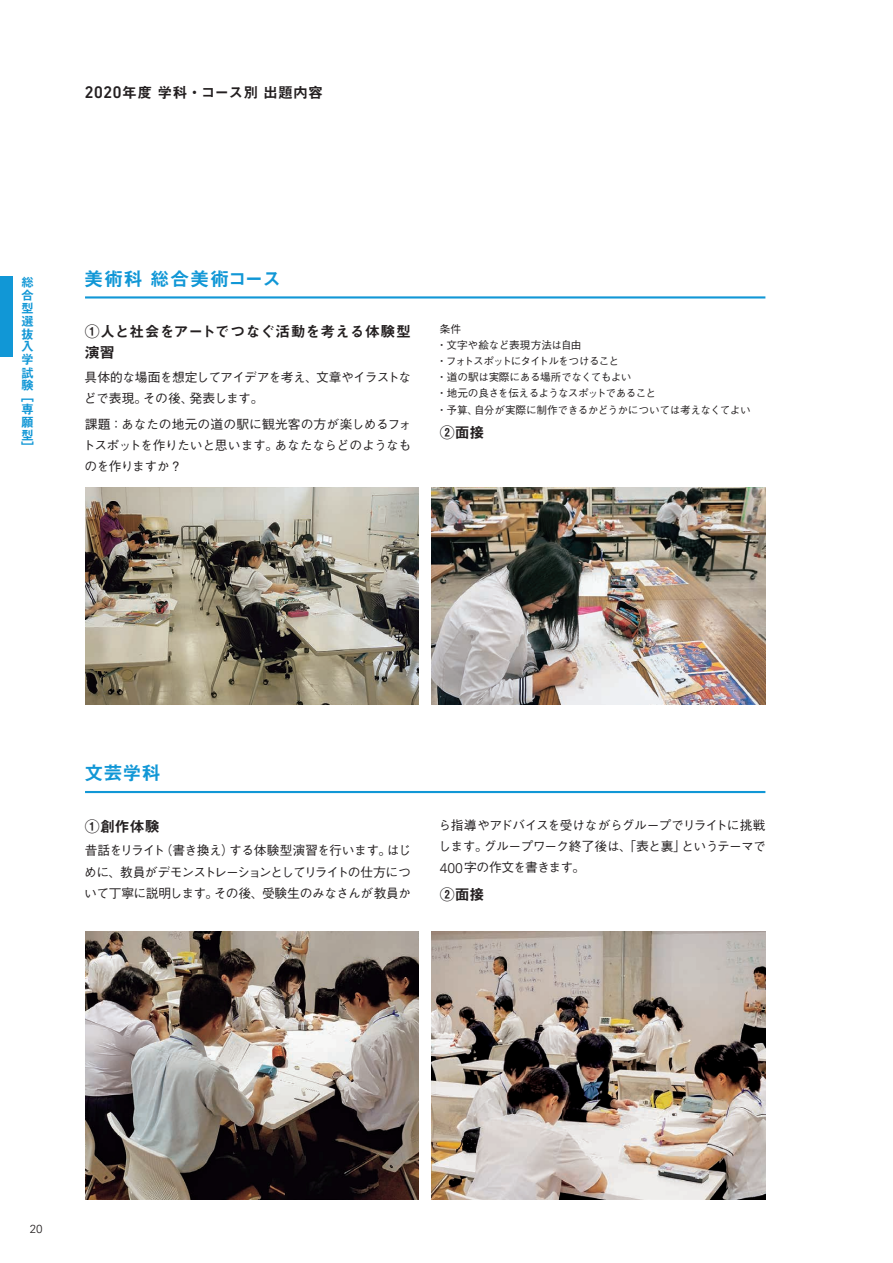
<style>
.page{position:relative;width:893px;height:1263px;background:#fff}
.page>*{position:absolute;margin:0;border:0;box-sizing:border-box;transform-origin:0 0}
.t1{font:19.2px "Midashi Go Pr 6 N MB31";letter-spacing:.04em;color:#1197d6}
.t2{font:19.2px "Midashi Go Pr 6 N MB31";letter-spacing:.005em;color:#1197d6}
.t3{font:14.85px/21.3px "Midashi Go Pr 6 N MB31";letter-spacing:.005em;color:#231f20}
.t4{font:500 12.75px/21.3px "Gothic BBB Pr 6 N";letter-spacing:-.04em;color:#231f20;text-align:justify}
.t5{font:12.75px/12.9px "Midashi Go Pr 6 N MB31";color:#1197d6;text-align:justify}
.t6{font:300 11.7px "Univers";color:#231f20}
.t7{font:500 10.65px/15.9px "Gothic BBB Pr 6 N";letter-spacing:-.04em;color:#231f20}
.s1{font-family:"DIN Next LT Pro";font-weight:500;font-size:17.1px}
.s2{font-family:"Univers";font-weight:300;font-size:14.1px}
</style>
<div class="page">
<img style="left:85px;top:488px;width:334px;height:217px">
<hr style="left:85px;top:296px;width:680px;height:2px;background:#1197d6">
<img style="left:432px;top:488px;width:333px;height:217px">
<hr style="left:85px;top:791px;width:680px;height:2px;background:#1197d6">
<img style="left:85px;top:931px;width:334px;height:268px">
<img style="left:432px;top:931px;width:333px;height:268px">
<div style="left:0;top:276px;width:13px;height:81px;background:#1197d6"></div>
<p class="t3" style="left:84px;top:81px;width:240px"><span class="s1">2020</span>年度学科・コース別出題内容</p>
<p class="t5" style="left:21px;top:275px;width:14px">総合型選抜入学試験</p>
<p class="t5" style="left:21px;top:389px;width:14px">［専願型］</p>
<h1 class="t1" style="left:84px;top:263px;width:198px">美術科総合美術コース</h1>
<p class="t3" style="left:85px;top:320px;width:328px">①人と社会をアートでつなぐ活動を考える体験型演習</p>
<p class="t4" style="left:84px;top:366px;width:329px">具体的な場面を想定してアイデアを考え、文章やイラストなどで表現。その後、発表します。</p>
<p class="t4" style="left:82px;top:413px;width:331px">課題：あなたの地元の道の駅に観光客の方が楽しめるフォトスポットを作りたいと思います。あなたならどのようなものを作りますか？</p>
<p class="t7" style="left:437px;top:321px;width:221px;text-indent:3px">条件<br>・文字や絵など表現方法は自由<br>・フォトスポットにタイトルをつけること<br>・道の駅は実際にある場所でなくてもよい<br>・地元の良さを伝えるようなスポットであること</p>
<p class="t7" style="left:437px;top:402px;width:316px">・予算、自分が実際に制作できるかどうかについては考えなくてよい</p>
<p class="t3" style="left:440px;top:421px;width:46px">②面接</p>
<h1 class="t2" style="left:84px;top:757px;width:78px">文芸学科</h1>
<p class="t3" style="left:85px;top:815px;width:76px">①創作体験</p>
<p class="t4" style="left:84px;top:839px;width:329px">昔話をリライト（書き換え）する体験型演習を行います。はじめに、教員がデモンストレーションとしてリライトの仕方について丁寧に説明します。その後、受験生のみなさんが教員か</p>
<p class="t4" style="left:438px;top:813px;width:329px">ら指導やアドバイスを受けながらグループでリライトに挑戦します。グループワーク終了後は、「表と裏」というテーマで<span class="s2">400</span>字の作文を書きます。</p>
<p class="t3" style="left:440px;top:883px;width:46px">②面接</p>
<p class="t6" style="left:30px;top:1222px;width:15px">20</p>
</div>
